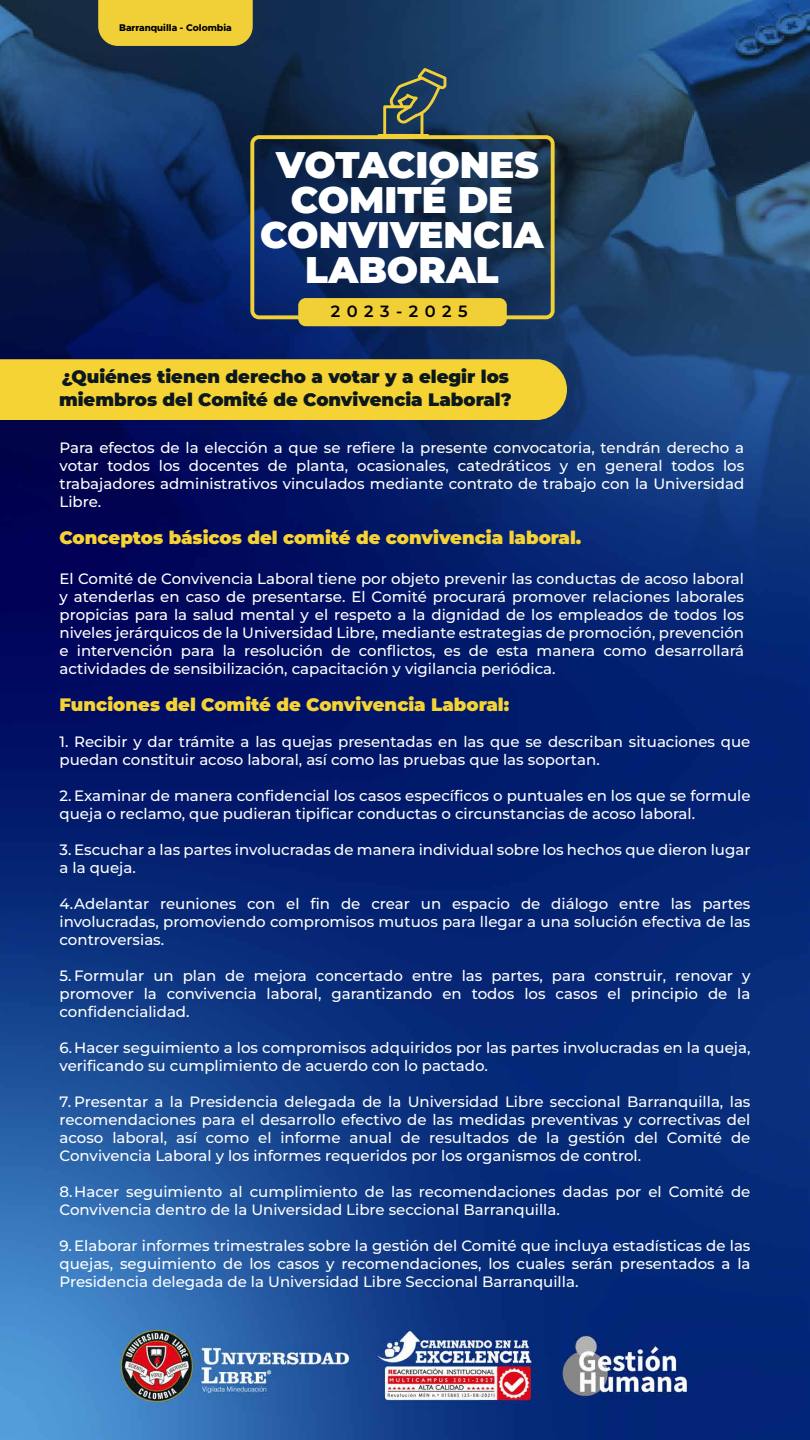
<style>
.page{position:relative;width:810px;height:1440px;background:#fff}
.page>*{position:absolute;margin:0;border:0;box-sizing:border-box;transform-origin:0 0}
.t1{font:900 37.05px/34.9px "Montserrat";color:#fff;text-align:center}
.t2{font:900 18px "Montserrat";color:#f5d334}
.t3{font:900 18px/22.5px "Montserrat";color:#0d181c}
.t4{font:600 16.27px "Montserrat";letter-spacing:.4em;color:#000}
.t5{font:500 15px/18px "Montserrat";color:#fff;text-align:justify}
.t6{font:800 9.75px "Metropolis";color:#000}
</style>
<div class="page">
<img style="left:0;top:0;width:810px;height:1440px">
<div style="left:0;top:359px;width:567px;height:61px;background:#f5d334"></div>
<div style="left:98px;top:0;width:155px;height:46px;background:#f1d037"></div>
<svg style="left:377px;top:68px;width:69px;height:67px"></svg>
<div style="left:250px;top:135px;width:305px;height:184px;border:4px solid #f1d037;border-radius:7px"></div>
<div style="left:298px;top:298px;width:209px;height:28px;background:#f1d037;border-radius:8px"></div>
<p class="t6" style="left:119px;top:22px;width:114px">Barranquilla - Colombia</p>
<h1 class="t1" style="left:260px;top:146px;width:285px">VOTACIONES<br>COMITÉ DE<br>CONVIVENCIA<br>LABORAL</h1>
<p class="t4" style="left:331px;top:301px;width:138px">2023-2025</p>
<p class="t3" style="left:59px;top:365px;width:454px">¿Quiénes tienen derecho a votar y a elegir los miembros del Comité de Convivencia Laboral?</p>
<p class="t5" style="left:60px;top:438px;width:686px">Para efectos de la elección a que se refiere la presente convocatoria, tendrán derecho a votar todos los docentes de planta, ocasionales, catedráticos y en general todos los trabajadores administrativos vinculados mediante contrato de trabajo con la Universidad Libre.</p>
<p class="t2" style="left:60px;top:526px;width:523px">Conceptos básicos del comité de convivencia laboral.</p>
<p class="t5" style="left:60px;top:569px;width:686px">El Comité de Convivencia Laboral tiene por objeto prevenir las conductas de acoso laboral y atenderlas en caso de presentarse. El Comité procurará promover relaciones laborales propicias para la salud mental y el respeto a la dignidad de los empleados de todos los niveles jerárquicos de la Universidad Libre, mediante estrategias de promoción, prevención e intervención para la resolución de conflictos, es de esta manera como desarrollará actividades de sensibilización, capacitación y vigilancia periódica.</p>
<p class="t2" style="left:60px;top:692px;width:451px">Funciones del Comité de Convivencia Laboral:</p>
<p class="t5" style="left:60px;top:732px;width:692px">1. Recibir y dar trámite a las quejas presentadas en las que se describan situaciones que puedan constituir acoso laboral, así como las pruebas que las soportan.</p>
<p class="t5" style="left:60px;top:786px;width:693px">2. Examinar de manera confidencial los casos específicos o puntuales en los que se formule queja o reclamo, que pudieran tipificar conductas o circunstancias de acoso laboral.</p>
<p class="t5" style="left:60px;top:840px;width:692px">3. Escuchar a las partes involucradas de manera individual sobre los hechos que dieron lugar a la queja.</p>
<p class="t5" style="left:60px;top:894px;width:692px">4. Adelantar reuniones con el fin de crear un espacio de diálogo entre las partes involucradas, promoviendo compromisos mutuos para llegar a una solución efectiva de las controversias.</p>
<p class="t5" style="left:60px;top:966px;width:692px">5. Formular un plan de mejora concertado entre las partes, para construir, renovar y promover la convivencia laboral, garantizando en todos los casos el principio de la confidencialidad.</p>
<p class="t5" style="left:60px;top:1038px;width:692px">6. Hacer seguimiento a los compromisos adquiridos por las partes involucradas en la queja, verificando su cumplimiento de acuerdo con lo pactado.</p>
<p class="t5" style="left:60px;top:1092px;width:692px">7. Presentar a la Presidencia delegada de la Universidad Libre seccional Barranquilla, las recomendaciones para el desarrollo efectivo de las medidas preventivas y correctivas del acoso laboral, así como el informe anual de resultados de la gestión del Comité de Convivencia Laboral y los informes requeridos por los organismos de control.</p>
<p class="t5" style="left:60px;top:1182px;width:692px">8. Hacer seguimiento al cumplimiento de las recomendaciones dadas por el Comité de<br>Convivencia dentro de la Universidad Libre seccional Barranquilla.</p>
<p class="t5" style="left:60px;top:1236px;width:692px">9. Elaborar informes trimestrales sobre la gestión del Comité que incluya estadísticas de las quejas, seguimiento de los casos y recomendaciones, los cuales serán presentados a la Presidencia delegada de la Universidad Libre Seccional Barranquilla.</p>
</div>
